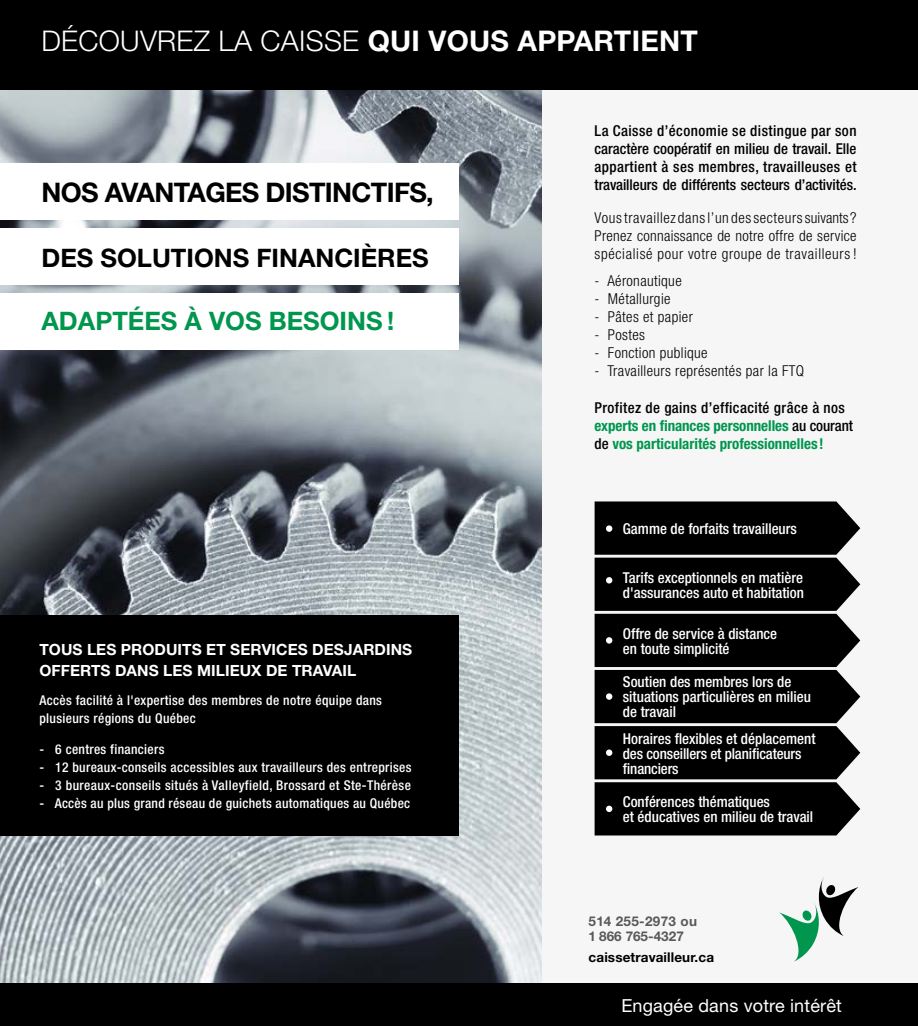
<style>
.page{position:relative;width:918px;height:1026px;background:#fff}
.page>*{position:absolute;margin:0;border:0;box-sizing:border-box;transform-origin:0 0}
.t1{font:300 28.5px "Helvetica Neue LT";letter-spacing:.01em;color:#fff}
.t2{font:700 27px "Helvetica Neue LT";letter-spacing:-.025em;color:#000}
.t3{font:700 25.5px "Helvetica Neue LT";color:#000}
.t4{font:700 25.5px "Helvetica Neue LT";color:#00964e}
.t5{font:18px "Helvetica Neue";letter-spacing:.01em;color:#fff}
.t6{font:700 15.45px "Helvetica Neue LT";letter-spacing:.005em;color:#fff}
.t7{font:500 condensed 15px/15px "Helvetica Neue LT";color:#fff}
.t8{font:300 condensed 15px/18px "Helvetica Neue LT";letter-spacing:.025em;color:#000;text-align:justify}
.t9{font:500 condensed 15px/18px "Helvetica Neue LT";letter-spacing:-.005em;color:#000;text-align:justify}
.t10{font:700 condensed 15px/18px "Helvetica Neue LT";color:#00964e}
.t11{font:500 condensed 13.5px/18px "Helvetica Neue LT";letter-spacing:.025em;color:#fff}
.t12{font:700 13.5px/15px "Helvetica Neue CE";letter-spacing:.005em;color:#58595b}
.t13{font:700 13.5px "Helvetica Neue CE";letter-spacing:.01em;color:#000}
.s1{font-weight:700}
.s2{font-weight:500;color:#000}
</style>
<div class="page">
<div style="left:541px;top:16px;width:377px;height:996px;background:#f6f6f6"></div>
<img style="left:0;top:89px;width:541px;height:895px">
<div style="left:0;top:163px;width:459px;height:56px;background:#fff"></div>
<div style="left:0;top:229px;width:459px;height:56px;background:#fff"></div>
<div style="left:0;top:0;width:918px;height:89px;background:#000"></div>
<svg style="left:779px;top:877px;width:79px;height:85px"></svg>
<div style="left:0;top:984px;width:918px;height:42px;background:#000"></div>
<div style="left:0;top:616px;width:459px;height:220px;background:#000"></div>
<div style="left:0;top:293px;width:459px;height:56px;background:#fff"></div>
<svg style="left:595px;top:501px;width:265px;height:334px;background:#171717"></svg>
<div style="left:606px;top:693px;width:6px;height:7px;background:#fff;border-radius:50%"></div>
<div style="left:606px;top:637px;width:6px;height:7px;background:#fff;border-radius:50%"></div>
<div style="left:606px;top:577px;width:6px;height:7px;background:#fff;border-radius:50%"></div>
<div style="left:606px;top:525px;width:6px;height:7px;background:#fff;border-radius:50%"></div>
<h1 class="t1" style="left:42px;top:24px;width:658px">DÉCOUVREZ LA CAISSE <span class="s1">QUI VOUS APPARTIENT</span></h1>
<h2 class="t2" style="left:42px;top:176px;width:394px">NOS AVANTAGES DISTINCTIFS,</h2>
<h3 class="t3" style="left:42px;top:242px;width:389px">DES SOLUTIONS FINANCIÈRES</h3>
<h3 class="t4" style="left:42px;top:305px;width:354px">ADAPTÉES À VOS BESOINS !</h3>
<p class="t6" style="left:39px;top:640px;width:22px">TOUS</p>
<p class="t6" style="left:87px;top:640px;width:11px">LES</p>
<p class="t6" style="left:121px;top:640px;width:11px">PRODUITS</p>
<p class="t6" style="left:206px;top:640px;width:35px">ET SERVICES</p>
<p class="t6" style="left:312px;top:640px;width:52px">DESJARDINS</p>
<p class="t6" style="left:39px;top:661px;width:12px">OFFERTS</p>
<p class="t6" style="left:115px;top:661px;width:12px">DANS</p>
<p class="t6" style="left:163px;top:661px;width:11px">LES</p>
<p class="t6" style="left:197px;top:661px;width:23px">MILIEU</p>
<p class="t6" style="left:251px;top:661px;width:51px">X DE TRAVAIL</p>
<p class="t11" style="left:39px;top:691px;width:344px">Accès facilité à l'expertise des membres de notre équipe dans plusieurs régions du Québec</p>
<p class="t11" style="left:39px;top:740px;width:127px">- 6 centres financiers</p>
<p class="t11" style="left:39px;top:758px;width:374px">- 12 bureaux-conseils accessibles aux travailleurs des entreprises</p>
<p class="t11" style="left:39px;top:776px;width:373px">- 3 bureaux-conseils situés à Valleyfield, Brossard et Ste-Thérèse</p>
<p class="t11" style="left:39px;top:794px;width:372px">- Accès au plus grand réseau de guichets automatiques au Québec</p>
<p class="t9" style="left:595px;top:121px;width:264px">La Caisse d’économie se distingue par son caractère coopératif en milieu de travail. Elle appartient à ses membres, travailleuses et travailleurs de différents secteurs d’activités.</p>
<p class="t8" style="left:595px;top:209px;width:264px">Vous travaillez dans l’un des secteurs suivants?<br>Prenez connaissance de notre offre de service spécialisé pour votre groupe de travailleurs !</p>
<p class="t8" style="left:595px;top:272px;width:89px">- Aéronautique</p>
<p class="t8" style="left:595px;top:290px;width:77px">- Métallurgie</p>
<p class="t8" style="left:595px;top:308px;width:100px">- Pâtes et papier</p>
<p class="t8" style="left:595px;top:326px;width:52px">- Postes</p>
<p class="t8" style="left:595px;top:344px;width:115px">- Fonction publique</p>
<p class="t8" style="left:595px;top:362px;width:211px">- Travailleurs représentés par la FTQ</p>
<p class="t10" style="left:595px;top:399px;width:260px"><span class="s2">Profitez de gains d’efficacité grâce à nos </span>experts en finances personnelles <span class="s2">au courant de</span> vos particularités professionnelles!</p>
<p class="t7" style="left:623px;top:521px;width:176px">Gamme de forfaits travailleurs</p>
<p class="t7" style="left:623px;top:570px;width:183px">Tarifs exceptionnels en matière d'assurances auto et habitation</p>
<p class="t7" style="left:623px;top:626px;width:156px">Offre de service à distance en toute simplicité</p>
<p class="t7" style="left:623px;top:674px;width:190px">Soutien des membres lors de situations particulières en milieu de travail</p>
<p class="t7" style="left:623px;top:731px;width:194px">Horaires flexibles et déplacement des conseillers et planificateurs financiers</p>
<p class="t7" style="left:623px;top:794px;width:192px">Conférences thématiques<br>et éducatives en milieu de travail</p>
<p class="t12" style="left:589px;top:914px;width:110px">514 255-2973 ou<br>1 866 765-4327</p>
<p class="t13" style="left:589px;top:949px;width:127px">caissetravailleur.ca</p>
<p class="t5" style="left:621px;top:994px;width:222px">Engagée dans votre intérêt</p>
</div>
